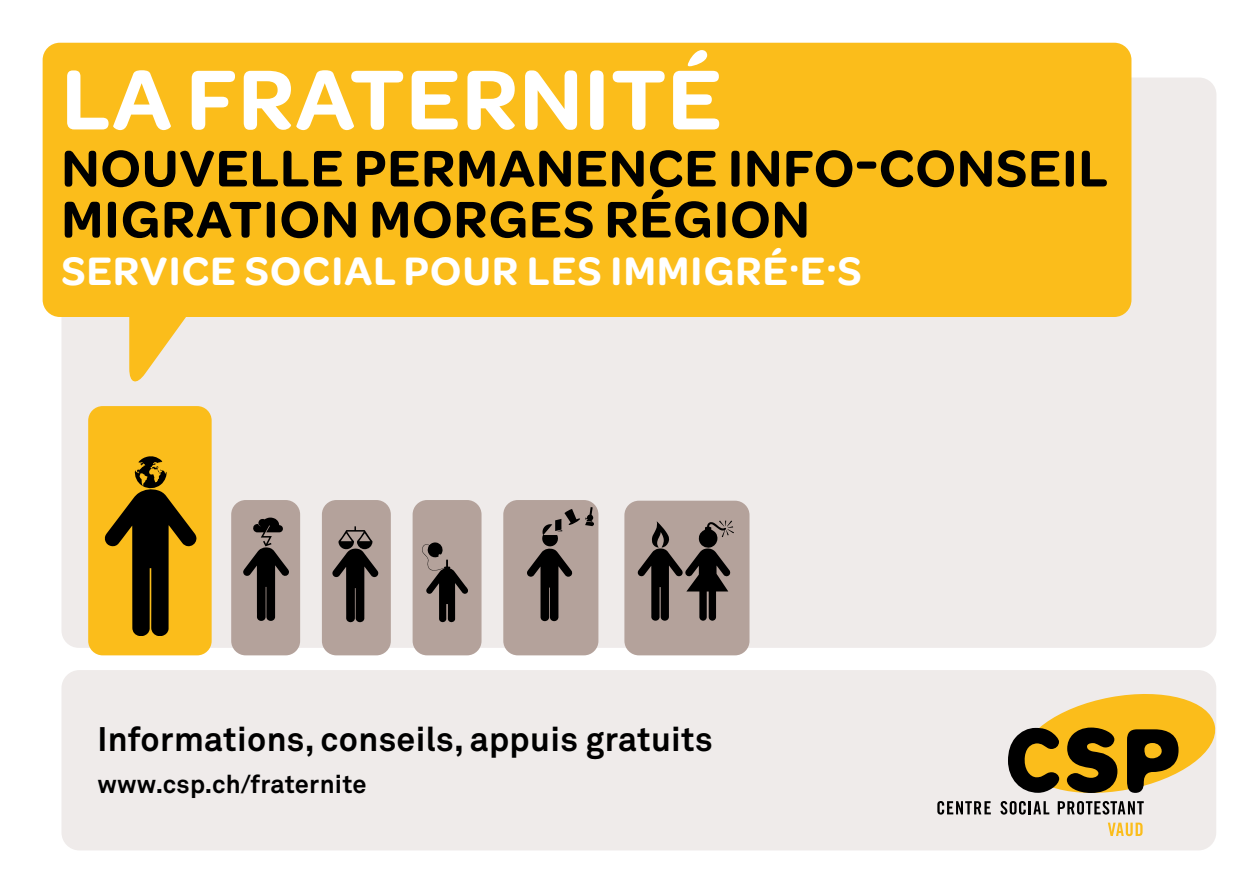
<style>
.page{position:relative;width:1259px;height:893px;background:#fff}
.page>*{position:absolute;margin:0;border:0;box-sizing:border-box;transform-origin:0 0}
.t1{font:600 90.6px "Omnes";letter-spacing:.02em;color:#fff}
.t2{font:600 54.9px "Omnes";letter-spacing:.02em;color:#000}
.t3{font:600 42.3px "Omnes";letter-spacing:.03em;color:#fff}
.t4{font:700 33.6px "Akkurat";letter-spacing:.01em;color:#000}
.t5{font:700 25.2px "Akkurat";letter-spacing:.01em;color:#000}
</style>
<div class="page">
<div style="left:61px;top:78px;width:1155px;height:570px;background:#efebea;border-radius:17px"></div>
<div style="left:43px;top:43px;width:1088px;height:274px;background:#fbbd1b;border-radius:17px"></div>
<svg style="left:129px;top:317px;width:57px;height:65px"></svg>
<div style="left:88px;top:406px;width:124px;height:249px;background:#fbbd1b;border-radius:14px"></div>
<svg style="left:105px;top:456px;width:91px;height:180px"></svg>
<div style="left:412px;top:500px;width:69px;height:155px;background:#b4a29b;border-radius:14px"></div>
<svg style="left:422px;top:542px;width:46px;height:80px"></svg>
<div style="left:322px;top:500px;width:69px;height:155px;background:#b4a29b;border-radius:14px"></div>
<svg style="left:332px;top:526px;width:46px;height:96px"></svg>
<div style="left:231px;top:500px;width:69px;height:155px;background:#b4a29b;border-radius:14px"></div>
<svg style="left:243px;top:518px;width:46px;height:103px"></svg>
<div style="left:503px;top:500px;width:95px;height:155px;background:#b4a29b;border-radius:14px"></div>
<svg style="left:527px;top:507px;width:67px;height:114px"></svg>
<div style="left:624px;top:501px;width:125px;height:154px;background:#b4a29b;border-radius:14px"></div>
<svg style="left:638px;top:521px;width:96px;height:100px"></svg>
<div style="left:61px;top:670px;width:1155px;height:180px;background:#efebea;border-radius:18px"></div>
<svg style="left:1108px;top:823px;width:34px;height:13px"></svg>
<svg style="left:937px;top:801px;width:53px;height:14px"></svg>
<svg style="left:1000px;top:694px;width:216px;height:121px"></svg>
<p class="t1" style="left:62px;top:36px;width:661px">LA FRATERNITÉ</p>
<p class="t2" style="left:61px;top:130px;width:1048px">NOUVELLE PERMANENCE INFO-CONSEIL</p>
<p class="t2" style="left:61px;top:181px;width:749px">MIGRATION MORGES RÉGION</p>
<p class="t3" style="left:61px;top:242px;width:802px">SERVICE SOCIAL POUR LES IMMIGRÉ·E·S</p>
<p class="t4" style="left:97px;top:717px;width:617px">Informations, conseils, appuis gratuits</p>
<p class="t5" style="left:97px;top:768px;width:271px">www.csp.ch/fraternite</p>
</div>
